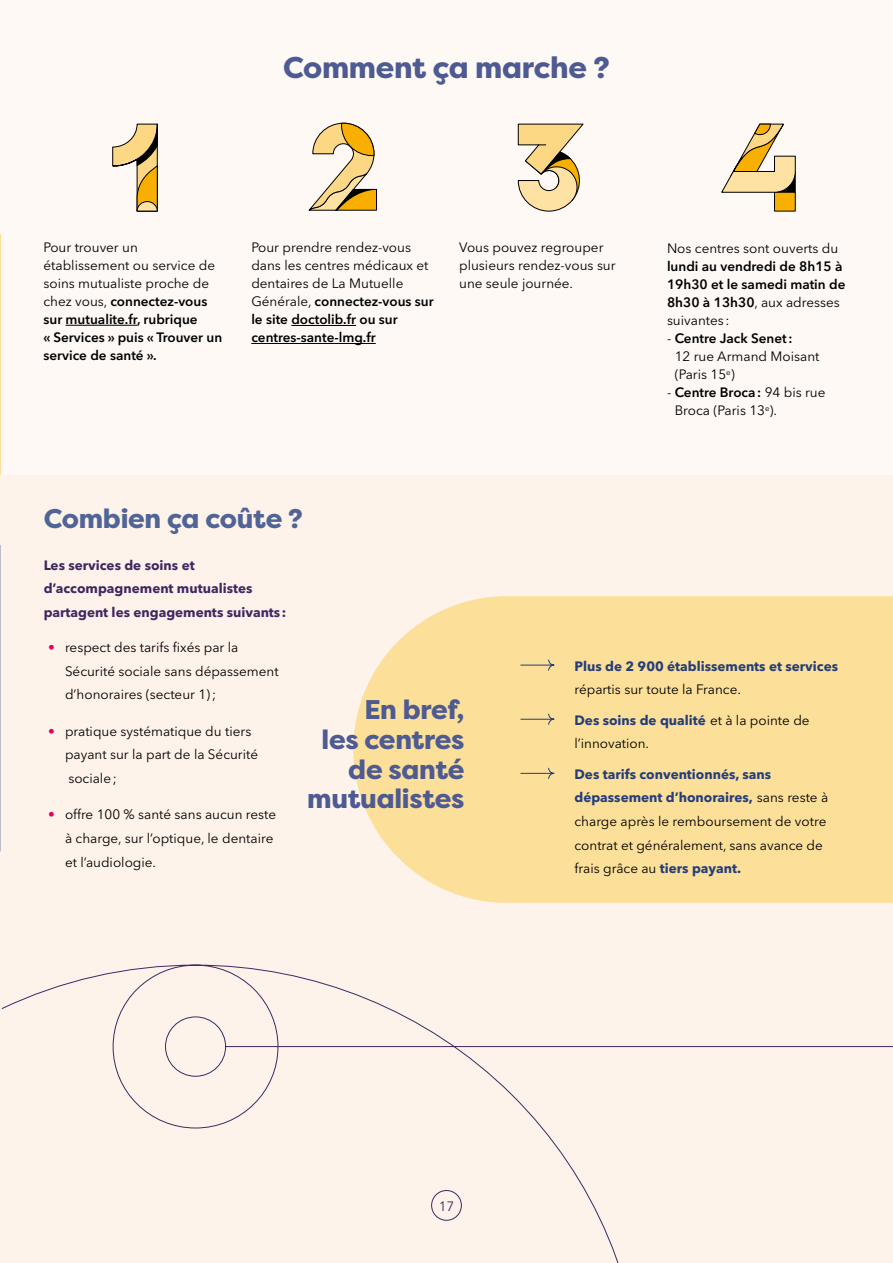
<style>
.page{position:relative;width:893px;height:1263px;background:#fff}
.page>*{position:absolute;margin:0;border:0;box-sizing:border-box;transform-origin:0 0}
.Titres_Fiches_H2{font:800 30px "Filson Pro";letter-spacing:-.01em;color:#4e5a92}
.Titres_Fiches_H2-2{font:800 27px/29.7px "Filson Pro";letter-spacing:-.01em;color:#4e5a92;text-align:right}
.Titres_Fiches_H2-3{font:800 27px "Filson Pro";letter-spacing:-.01em;color:#506496}
.t1{font:13.5px/23.7px "Avenir Next LT Pro";color:#000}
.t2{font:600 13.5px/18px "Avenir Next LT Pro";color:#000}
.t3{font:700 13.5px/23.7px "Avenir Next LT Pro";color:#412761}
.t4{font:700 13.5px/23.7px "Avenir Next LT Pro";color:#243d7c}
.t5{font:13.5px "Avenir Next LT Pro";color:#412761}
.s1{font-weight:400}
.s2{font-weight:600}
.s3{color:#e4005b}
.s4{font-weight:400;color:#000}
.s5{font-weight:700;color:#243d7c}
</style>
<div class="page">
<div style="left:1px;top:0;width:892px;height:1263px;background:#fef3eb"></div>
<div style="left:1px;top:0;width:892px;height:474px;background:#fef9f5"></div>
<div style="left:353px;top:596px;width:540px;height:307px;background:#fcdf99"></div>
<svg style="left:520px;top:659px;width:35px;height:12px"></svg>
<svg style="left:520px;top:713px;width:35px;height:12px"></svg>
<svg style="left:520px;top:767px;width:35px;height:13px"></svg>
<hr style="left:66px;top:325px;width:71px;height:1px;background:#000">
<svg style="left:112px;top:124px;width:46px;height:88px"></svg>
<hr style="left:291px;top:325px;width:65px;height:1px;background:#000">
<hr style="left:251px;top:343px;width:125px;height:1px;background:#000">
<div style="left:335px;top:189px;width:41px;height:21px;background:#f8af00"></div>
<div style="left:334px;top:189px;width:43px;height:21px;border:1px solid #000"></div>
<svg style="left:308px;top:123px;width:66px;height:88px"></svg>
<svg style="left:518px;top:124px;width:66px;height:88px"></svg>
<div style="left:774px;top:192px;width:21px;height:19px;background:#f8af00"></div>
<svg style="left:721px;top:123px;width:75px;height:70px"></svg>
<svg style="left:1px;top:964px;width:892px;height:299px"></svg>
<hr style="left:0;top:0;width:1px;height:468px;background:#fef9f5">
<hr style="left:0;top:234px;width:1px;height:240px;background:#fcdf99">
<svg style="left:0;top:545px;width:1px;height:306px"></svg>
<div style="left:431px;top:1190px;width:31px;height:30px;border:1px solid #412761;border-radius:50%"></div>
<h2 class="Titres_Fiches_H2" style="left:283px;top:49px;width:328px">Comment ça marche ?</h2>
<p class="t2" style="left:43px;top:238px;width:180px"><span class="s1">Pour trouver un établissement ou service de soins mutualiste proche de chez vous,</span> connectez-vous sur mutualite.fr, rubrique<br>« Services » puis « Trouver un service de santé ».</p>
<p class="t1" style="left:251px;top:238px;width:184px;line-height:18px">Pour prendre rendez-vous dans les centres médicaux et dentaires de La Mutuelle<br>Générale, <span class="s2">connectez-vous sur le site doctolib.fr ou sur centres-sante-lmg.fr</span></p>
<p class="t1" style="left:459px;top:238px;width:158px;line-height:18px">Vous pouvez regrouper plusieurs rendez-vous sur une seule journée.</p>
<p class="t2" style="left:667px;top:239px;width:180px"><span class="s1">Nos centres sont ouverts du </span>lundi au vendredi de 8h15 à<br>19h30 et le samedi matin de<br>8h30 à 13h30<span class="s1">, aux adresses suivantes :</span></p>
<p class="t1" style="left:675px;top:329px;width:146px;line-height:18px;text-indent:-8px">- <span class="s2">Centre Jack Senet:<br></span>12 rue Armand Moisant (Paris 15<sup>e</sup>)</p>
<p class="t1" style="left:675px;top:383px;width:152px;line-height:18px;text-indent:-8px">- <span class="s2">Centre Broca:</span> 94 bis rue<br>Broca (Paris 13<sup>e</sup>).</p>
<h2 class="Titres_Fiches_H2-3" style="left:44px;top:501px;width:261px">Combien ça coûte ?</h2>
<p class="t3" style="left:44px;top:553px;width:244px">Les services de soins et d’accompagnement mutualistes partagent les engagements suivants :</p>
<p class="t1" style="left:65px;top:635px;width:215px;text-indent:-17px"><span class="s3">•</span> respect des tarifs fixés par la<br>Sécurité sociale sans dépassement d’honoraires (secteur 1);</p>
<p class="t1" style="left:65px;top:719px;width:195px;text-indent:-17px"><span class="s3">•</span> pratique systématique du tiers payant sur la part de la Sécurité sociale;</p>
<p class="t1" style="left:65px;top:803px;width:213px;text-indent:-17px"><span class="s3">•</span> offre 100 % santé sans aucun reste à charge, sur l’optique, le dentaire et l’audiologie.</p>
<h2 class="Titres_Fiches_H2-2" style="left:307px;top:696px;width:159px">En bref,<br>les centres de santé mutualistes</h2>
<p class="t4" style="left:574px;top:654px;width:265px">Plus de 2 900 établissements et services <span class="s4">répartis sur toute la France.</span></p>
<p class="t1" style="left:574px;top:708px;width:237px"><span class="s5">Des soins de qualité</span> et à la pointe de l’innovation.</p>
<p class="t1" style="left:574px;top:762px;width:255px"><span class="s5">Des tarifs conventionnés, sans dépassement d’honoraires,</span> sans reste à charge après le remboursement de votre contrat et généralement, sans avance de frais grâce au <span class="s5">tiers payant.</span></p>
<p class="t5" style="left:439px;top:1198px;width:17px">17</p>
</div>
